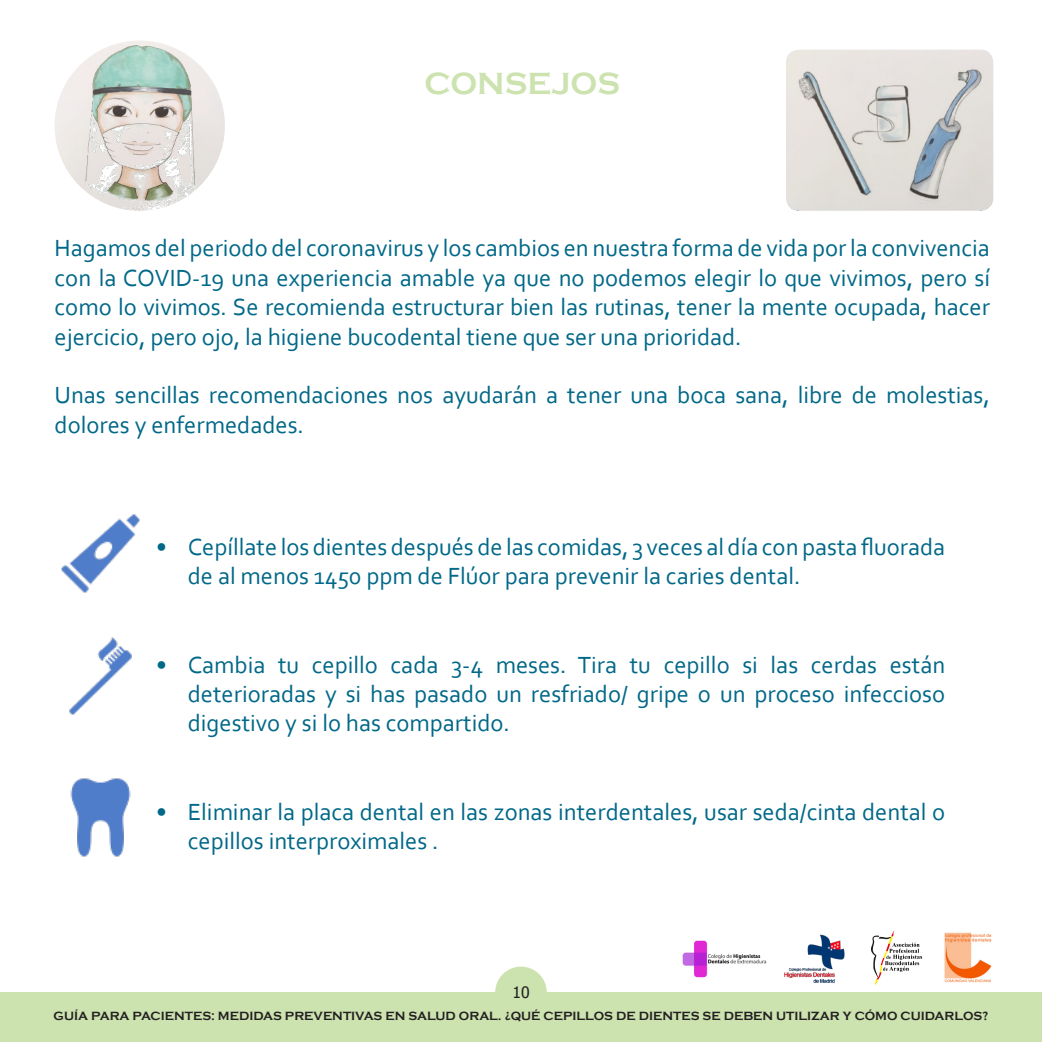
<style>
.page{position:relative;width:1042px;height:1042px;background:#fff}
.page>*{position:absolute;margin:0;border:0;box-sizing:border-box;transform-origin:0 0}
.t1{font:700 31.5px "Copperplate Gothic";color:#cce3b0}
.t2{font:24.5px/29.4px "Corbel";color:#006888}
.t3{font:15.75px "Tahoma";color:#231f20}
.t4{font:700 12.25px "Copperplate Gothic";color:#231f20}
</style>
<div class="page">
<div style="left:0;top:992px;width:1042px;height:50px;background:#cce3b0"></div>
<div style="left:495px;top:966px;width:52px;height:52px;background:#cce3b0;border-radius:50%"></div>
<svg style="left:871px;top:930px;width:51px;height:56px"></svg>
<img style="left:944px;top:932px;width:48px;height:50px">
<img style="left:682px;top:934px;width:163px;height:49px">
<img style="left:786px;top:50px;width:207px;height:161px">
<img style="left:55px;top:41px;width:170px;height:170px;border-radius:85px">
<img style="left:61px;top:514px;width:79px;height:79px">
<img style="left:69px;top:637px;width:63px;height:78px">
<img style="left:70px;top:778px;width:61px;height:79px">
<p class="t1" style="left:424px;top:66px;width:197px">CONSEJOS</p>
<p class="t2" style="left:55px;top:233px;width:937px;text-align:justify">Hagamos del periodo del coronavirus y los cambios en nuestra forma de vida por la convivencia con la COVID-19 una experiencia amable ya que no podemos elegir lo que vivimos, pero sí como lo vivimos. Se recomienda estructurar bien las rutinas, tener la mente ocupada, hacer ejercicio, pero ojo, la higiene bucodental tiene que ser una prioridad.</p>
<p class="t2" style="left:55px;top:380px;width:937px">Unas sencillas recomendaciones nos ayudarán a tener una boca sana, libre de molestias, dolores y enfermedades.</p>
<p class="t2" style="left:188px;top:531px;width:759px;text-indent:-32px">• Cepíllate los dientes después de las comidas, 3 veces al día con pasta fluorada de al menos 1450 ppm de Flúor para prevenir la caries dental.</p>
<p class="t2" style="left:188px;top:649px;width:759px;text-align:justify;text-indent:-32px">• Cambia tu cepillo cada 3-4 meses. Tira tu cepillo si las cerdas están deterioradas y si has pasado un resfriado/ gripe o un proceso infeccioso digestivo y si lo has compartido.</p>
<p class="t2" style="left:188px;top:796px;width:759px;text-indent:-32px">• Eliminar la placa dental en las zonas interdentales, usar seda/cinta dental o cepillos interproximales .</p>
<p class="t3" style="left:512px;top:982px;width:19px">10</p>
<p class="t4" style="left:54px;top:1009px;width:936px">GUÍA PARA PACIENTES: MEDIDAS PREVENTIVAS EN SALUD ORAL. ¿QUÉ CEPILLOS DE DIENTES SE DEBEN UTILIZAR Y CÓMO CUIDARLOS?</p>
</div>
